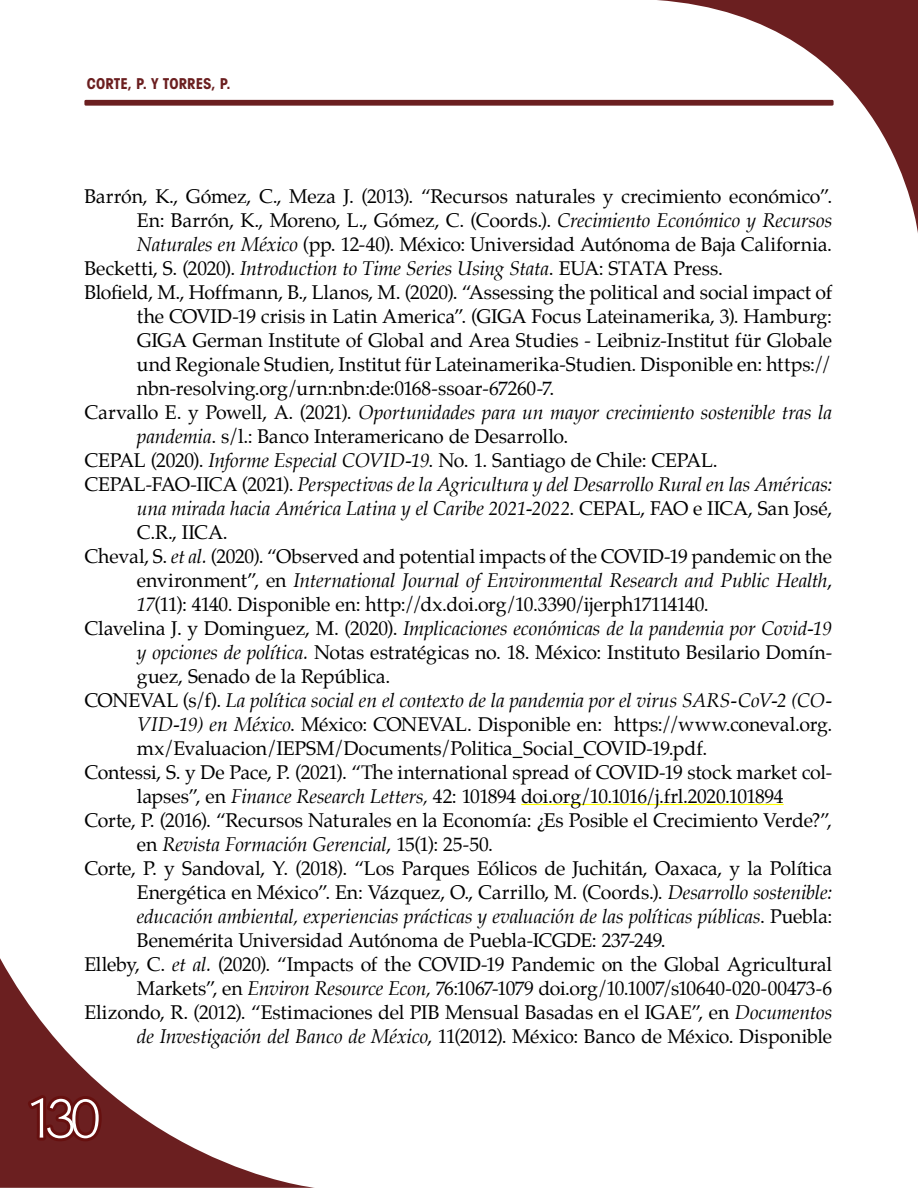
<style>
.page{position:relative;width:918px;height:1188px;background:#fff}
.page>*{position:absolute;margin:0;border:0;box-sizing:border-box;transform-origin:0 0}
.t1{font:60px "Martin Got URWT Ligh";color:#fff}
.t2{font:19.5px "Palatino";letter-spacing:-.01em;color:#000}
.t3{font:italic 19.5px "Palatino";letter-spacing:-.005em;color:#000}
.t4{font:700 condensed 15px "Avant Garde";letter-spacing:.005em;color:#6b1f20}
.s1{font-style:italic}
.s2{font-style:normal}
</style>
<div class="page">
<svg style="left:0;top:958px;width:315px;height:230px"></svg>
<div style="left:84px;top:100px;width:750px;height:6px;background:#6b1f20;border-radius:2px"></div>
<svg style="left:23px;top:1091px;width:83px;height:55px;background:#681818"></svg>
<svg style="left:656px;top:0;width:261px;height:227px"></svg>
<svg style="left:917px;top:0;width:1px;height:233px"></svg>
<hr style="left:521px;top:804px;width:263px;height:1px;background:#ff0">
<p class="t4" style="left:87px;top:74px;width:145px">CORTE, P. Y TORRES, P.</p>
<p class="t2" style="left:84px;top:180px;width:749px">Barrón, K., Gómez, C., Meza J. (2013). “Recursos naturales y crecimiento económico”.</p>
<p class="t2" style="left:137px;top:204px;width:697px">En: Barrón, K., Moreno, L., Gómez, C. (Coords.). <span class="s1">Crecimiento Económico y Recursos</span></p>
<p class="t2" style="left:137px;top:228px;width:697px"><span class="s1">Naturales en México</span> (pp. 12-40). México: Universidad Autónoma de Baja California.</p>
<p class="t2" style="left:84px;top:252px;width:640px">Becketti, S. (2020). <span class="s1">Introduction to Time Series Using Stata</span>. EUA: STATA Press.</p>
<p class="t2" style="left:84px;top:276px;width:749px">Blofield, M., Hoffmann, B., Llanos, M. (2020). “Assessing the political and social impact of</p>
<p class="t2" style="left:137px;top:300px;width:697px">the COVID-19 crisis in Latin America”. (GIGA Focus Lateinamerika, 3). Hamburg:</p>
<p class="t2" style="left:137px;top:324px;width:697px">GIGA German Institute of Global and Area Studies - Leibniz-Institut für Globale</p>
<p class="t2" style="left:137px;top:348px;width:697px">und Regionale Studien, Institut für Lateinamerika-Studien. Disponible en: https://</p>
<p class="t2" style="left:137px;top:372px;width:419px">nbn-resolving.org/urn:nbn:de:0168-ssoar-67260-7.</p>
<p class="t3" style="left:84px;top:396px;width:749px"><span class="s2">Carvallo E. y Powell, A. (2021).</span> Oportunidades para un mayor crecimiento sostenible tras la</p>
<p class="t2" style="left:137px;top:420px;width:433px"><span class="s1">pandemia</span>. s/l.: Banco Interamericano de Desarrollo.</p>
<p class="t2" style="left:84px;top:444px;width:635px">CEPAL (2020). <span class="s1">Informe Especial COVID-19</span>. No. 1. Santiago de Chile: CEPAL.</p>
<p class="t3" style="left:84px;top:468px;width:749px"><span class="s2">CEPAL-FAO-IICA (2021).</span> Perspectivas de la Agricultura y del Desarrollo Rural en las Américas:</p>
<p class="t3" style="left:137px;top:492px;width:697px">una mirada hacia América Latina y el Caribe 2021-2022<span class="s2">. CEPAL, FAO e IICA, San José,</span></p>
<p class="t2" style="left:137px;top:516px;width:92px">C.R., IICA.</p>
<p class="t2" style="left:84px;top:540px;width:749px">Cheval, S. <span class="s1">et al.</span> (2020). “Observed and potential impacts of the COVID-19 pandemic on the</p>
<p class="t3" style="left:137px;top:564px;width:697px"><span class="s2">environment”, en</span> International Journal of Environmental Research and Public Health<span class="s2">,</span></p>
<p class="t2" style="left:137px;top:588px;width:573px"><span class="s1">17</span>(11): 4140. Disponible en: http://dx.doi.org/10.3390/ijerph17114140.</p>
<p class="t3" style="left:84px;top:612px;width:749px"><span class="s2">Clavelina J. y Dominguez, M. (2020).</span> Implicaciones económicas de la pandemia por Covid-19</p>
<p class="t2" style="left:137px;top:636px;width:697px"><span class="s1">y opciones de política.</span> Notas estratégicas no. 18. México: Instituto Besilario Domín-</p>
<p class="t2" style="left:137px;top:660px;width:255px">guez, Senado de la República.</p>
<p class="t3" style="left:84px;top:684px;width:749px"><span class="s2">CONEVAL (s/f).</span> La política social en el contexto de la pandemia por el virus SARS-CoV-2 (CO-</p>
<p class="t2" style="left:137px;top:708px;width:697px"><span class="s1">VID-19) en México</span>. México: CONEVAL. Disponible en: https://www.coneval.org.</p>
<p class="t2" style="left:137px;top:732px;width:572px">mx/Evaluacion/IEPSM/Documents/Politica_Social_COVID-19.pdf.</p>
<p class="t2" style="left:84px;top:756px;width:749px">Contessi, S. y De Pace, P. (2021). “The international spread of COVID-19 stock market col-</p>
<p class="t2" style="left:137px;top:780px;width:648px">lapses”, en <span class="s1">Finance Research Letters,</span> 42: 101894 doi.org/10.1016/j.frl.2020.101894</p>
<p class="t2" style="left:84px;top:804px;width:749px">Corte, P. (2016). “Recursos Naturales en la Economía: ¿Es Posible el Crecimiento Verde?”,</p>
<p class="t3" style="left:137px;top:828px;width:358px"><span class="s2">en</span> Revista Formación Gerencial<span class="s2">, 15(1): 25-50.</span></p>
<p class="t2" style="left:84px;top:852px;width:749px">Corte, P. y Sandoval, Y. (2018). “Los Parques Eólicos de Juchitán, Oaxaca, y la Política</p>
<p class="t2" style="left:137px;top:876px;width:697px">Energética en México”. En: Vázquez, O., Carrillo, M. (Coords.). <span class="s1">Desarrollo sostenible:</span></p>
<p class="t3" style="left:137px;top:901px;width:697px">educación ambiental, experiencias prácticas y evaluación de las políticas públicas<span class="s2">. Puebla:</span></p>
<p class="t2" style="left:137px;top:924px;width:530px">Benemérita Universidad Autónoma de Puebla-ICGDE: 237-249.</p>
<p class="t2" style="left:84px;top:948px;width:749px">Elleby, C. <span class="s1">et al.</span> (2020). “Impacts of the COVID-19 Pandemic on the Global Agricultural</p>
<p class="t2" style="left:137px;top:972px;width:697px">Markets”, en <span class="s1">Environ Resource Econ,</span> 76:1067-1079 doi.org/10.1007/s10640-020-00473-6</p>
<p class="t2" style="left:84px;top:996px;width:749px">Elizondo, R. (2012). “Estimaciones del PIB Mensual Basadas en el IGAE”, en <span class="s1">Documentos</span></p>
<p class="t2" style="left:137px;top:1020px;width:697px"><span class="s1">de Investigación del Banco de México</span>, 11(2012). México: Banco de México. Disponible</p>
<h1 class="t1" style="left:26px;top:1082px;width:77px">130</h1>
</div>
